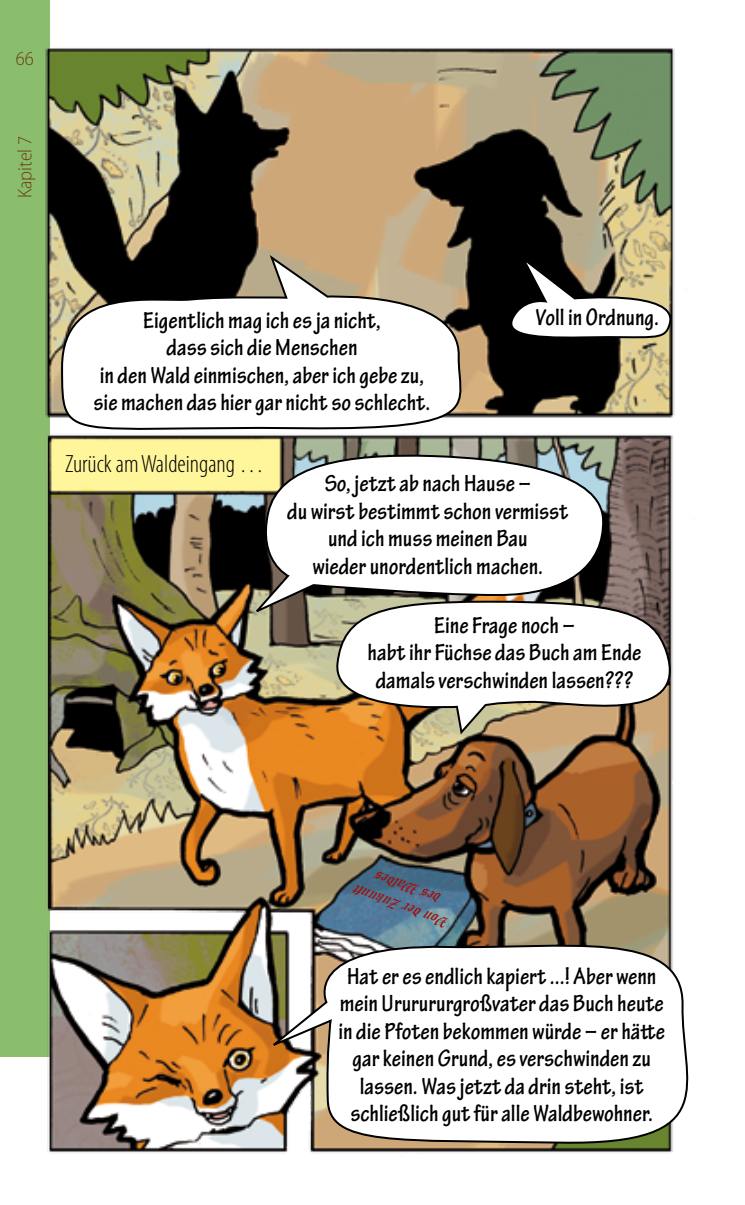
<style>
.page{position:relative;width:745px;height:1205px;background:#fff}
.page>*{position:absolute;margin:0;border:0;box-sizing:border-box;transform-origin:0 0}
.t1{font:700 condensed 25px/27.5px "Tekton Pro";color:#000;text-align:center}
.t2{font:300 condensed 25px "Myriad Pro";color:#000}
.t3{font:300 semi-condensed 20px "Myriad Pro";color:#6b3e17}
.t4{font:italic 15px/20px "Old English Text";color:#9e120a;text-align:center}
</style>
<div class="page">
<div style="left:0;top:0;width:50px;height:1056px;background:#8abe6d"></div>
<img style="left:26px;top:47px;width:649px;height:1106px">
<svg style="left:499px;top:256px;width:176px;height:88px"></svg>
<svg style="left:60px;top:255px;width:431px;height:191px"></svg>
<svg style="left:254px;top:453px;width:352px;height:161px"></svg>
<svg style="left:332px;top:600px;width:343px;height:135px"></svg>
<svg style="left:271px;top:927px;width:418px;height:219px"></svg>
<p class="t3" style="left:16px;top:47px;width:19px">66</p>
<p class="t3" style="left:14px;top:198px;width:64px;rotate:-90deg">Kapitel 7</p>
<p class="t1" style="left:143px;top:307px;width:239px">Eigentlich mag ich es ja nicht,</p>
<p class="t1" style="left:535px;top:304px;width:125px">Voll in Ordnung.</p>
<p class="t1" style="left:94px;top:334px;width:338px">dass sich die Menschen<br>in den Wald einmischen, aber ich gebe zu, sie machen das hier gar nicht so schlecht.</p>
<p class="t2" style="left:65px;top:450px;width:200px">Zurück am Waldeingang …</p>
<p class="t1" style="left:287px;top:470px;width:282px">So, jetzt ab nach Hause –<br>du wirst bestimmt schon vermisst und ich muss meinen Bau<br>wieder unordentlich machen.</p>
<p class="t1" style="left:367px;top:612px;width:275px">Eine Frage noch –<br>habt ihr Füchse das Buch am Ende damals verschwinden lassen???</p>
<p class="t4" style="left:445px;top:933px;width:101px;rotate:-160deg">Von der Zukunft des Waldes</p>
<p class="t1" style="left:338px;top:963px;width:328px">Hat er es endlich kapiert ...! Aber wenn mein Ururururgroßvater das Buch heute in die Pfoten bekommen würde – er hätte gar keinen Grund, es verschwinden zu lassen. Was jetzt da drin steht, ist schließlich gut für alle Waldbewohner.</p>
</div>
